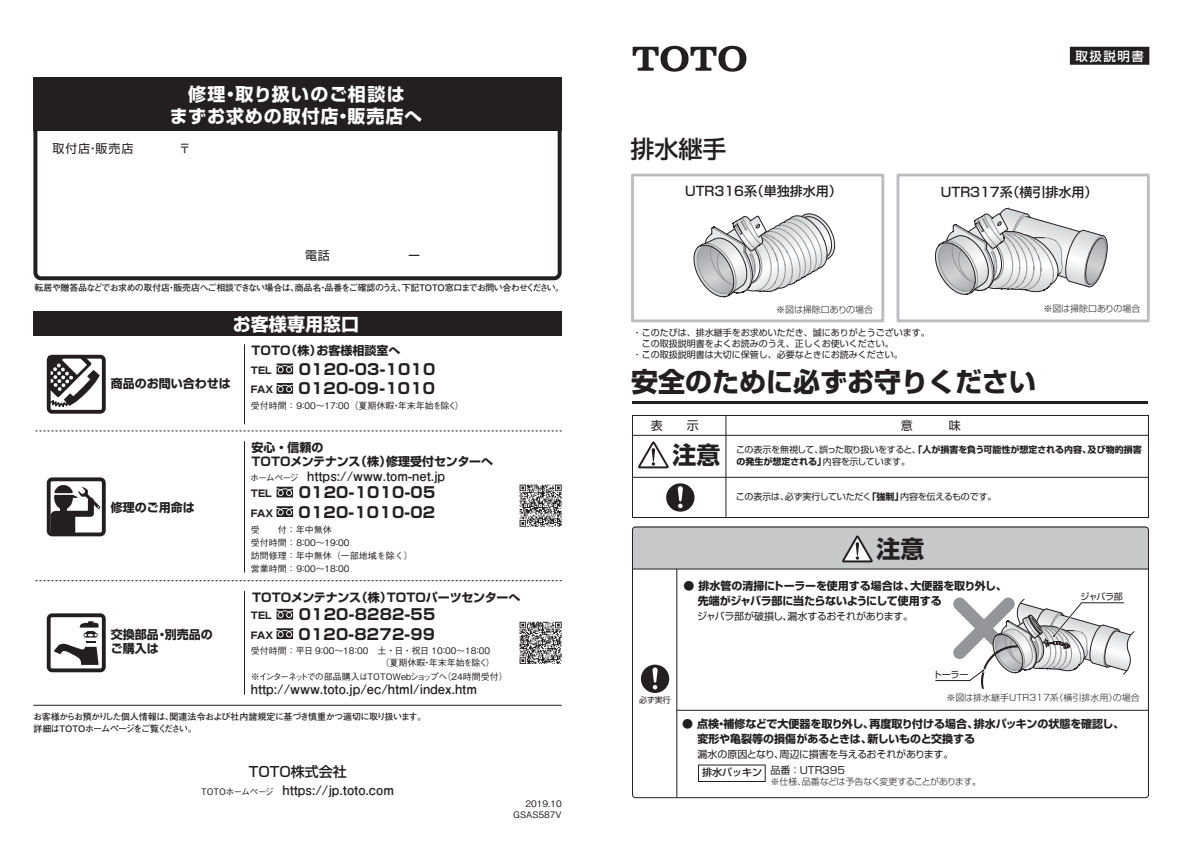
<style>
.page{position:relative;width:1191px;height:842px;background:#fff}
.page>*{position:absolute;margin:0;border:0;box-sizing:border-box;transform-origin:0 0}
.t1{font:700 27px "Shin Go Pro";color:#231f20}
.t2{font:700 24px "Shin Go Pro";color:#231f20}
.t3{font:500 24px "Shin Go Pro";color:#231f20}
.t4{font:700 18px/22px "Shin Go Pro";letter-spacing:.05em;color:#fff;text-align:center}
.t5{font:700 18px "Shin Go Pro";color:#fff}
.t6{font:700 15px "Shin Go Pro";letter-spacing:.02em;color:#231f20}
.t7{font:500 14px "Shin Go Pro";color:#231f20}
.t8{font:700 13px "Futo Go B101 Pro";color:#231f20}
.t9{font:500 13px "Shin Go Pro";color:#231f20}
.t10{font:500 12.5px "Shin Go Pro";letter-spacing:.12em;color:#fff}
.t11{font:700 12px/14px "Shin Go Pro";color:#231f20}
.t12{font:700 12px "Shin Go Pro";letter-spacing:-.02em;color:#231f20}
.t13{font:12px "Shin Go Pro";letter-spacing:.075em;color:#231f20}
.t14{font:700 11px/15px "Shin Go Pro";color:#231f20}
.t15{font:10px "Shin Go Pro";letter-spacing:-.025em;color:#231f20}
.t16{font:10px "Shin Go Pro";color:#231f20}
.t17{font:500 10px "Shin Go Pro";color:#231f20}
.t18{font:700 9.5px "Shin Go Pro";color:#231f20}
.t19{font:500 9px/13px "Gothic BBB Pro";color:#231f20}
.t20{font:700 9px/12px "Futo Go B101 Pro";letter-spacing:-.055em;color:#231f20}
.t21{font:9px/11px "Shin Go Pro";color:#231f20}
.t22{font:700 9px/12px "Shin Go Pro";color:#231f20}
.t23{font:300 9px "Shin Go Pro";color:#231f20}
.t24{font:500 9px "Gothic BBB Pro";letter-spacing:-.035em;color:#231f20}
.t25{font:9px "Shin Go Pro";letter-spacing:-.02em;color:#231f20}
.t26{font:300 9px "Shin Go Pro";letter-spacing:-.055em;color:#231f20}
.t27{font:8px "Shin Go Pro";color:#231f20}
.s1{font-family:"Gothic BBB Pro";font-weight:500;font-size:9px}
.s2{font-weight:400}
.s3{font-weight:700}
</style>
<div class="page">
<div style="left:631px;top:174px;width:253px;height:148px;border:3px solid #bcbdc0"></div>
<div style="left:896px;top:174px;width:253px;height:148px;border:3px solid #bcbdc0"></div>
<svg style="left:632px;top:46px;width:114px;height:26px"></svg>
<div style="left:1070px;top:47px;width:78px;height:17px;background:#231f20"></div>
<div style="left:1069px;top:47px;width:80px;height:18px;border:1px solid #231f20"></div>
<svg style="left:934px;top:173px;width:175px;height:122px"></svg>
<svg style="left:693px;top:213px;width:143px;height:84px"></svg>
<div style="left:666px;top:483px;width:28px;height:29px;background:#231f20;border-radius:50%"></div>
<svg style="left:677px;top:486px;width:6px;height:22px"></svg>
<div style="left:698px;top:765px;width:67px;height:17px;border:1px solid #231f20"></div>
<div style="left:632px;top:415px;width:517px;height:103px;border:1px solid #231f20"></div>
<hr style="left:632px;top:435px;width:516px;height:1px;background:#231f20">
<hr style="left:632px;top:477px;width:516px;height:1px;background:#231f20">
<hr style="left:725px;top:415px;width:1px;height:102px;background:#231f20">
<svg style="left:638px;top:441px;width:31px;height:27px"></svg>
<hr style="left:632px;top:401px;width:516px;height:3px;background:#231f20">
<hr style="left:676px;top:710px;width:472px;height:1px;background:#231f20">
<svg style="left:641px;top:665px;width:28px;height:28px"></svg>
<svg style="left:632px;top:526px;width:516px;height:163px"></svg>
<hr style="left:676px;top:569px;width:1px;height:228px;background:#231f20">
<svg style="left:33px;top:131px;width:528px;height:149px"></svg>
<div style="left:33px;top:78px;width:528px;height:53px;background:#231f20"></div>
<div style="left:33px;top:311px;width:528px;height:24px;background:#231f20"></div>
<svg style="left:35px;top:431px;width:526px;height:1px"></svg>
<svg style="left:33px;top:580px;width:528px;height:1px"></svg>
<hr style="left:244px;top:344px;width:1px;height:80px;background:#231f20">
<hr style="left:244px;top:441px;width:1px;height:131px;background:#231f20">
<hr style="left:244px;top:591px;width:1px;height:104px;background:#231f20">
<hr style="left:33px;top:705px;width:528px;height:1px;background:#231f20">
<svg style="left:47px;top:355px;width:59px;height:59px"></svg>
<svg style="left:47px;top:613px;width:59px;height:59px"></svg>
<svg style="left:276px;top:363px;width:17px;height:11px"></svg>
<svg style="left:276px;top:383px;width:17px;height:11px"></svg>
<svg style="left:276px;top:609px;width:17px;height:10px"></svg>
<svg style="left:276px;top:628px;width:17px;height:11px"></svg>
<svg style="left:276px;top:487px;width:17px;height:10px"></svg>
<svg style="left:276px;top:506px;width:17px;height:11px"></svg>
<svg style="left:47px;top:477px;width:59px;height:59px"></svg>
<svg style="left:519px;top:485px;width:42px;height:42px;background:#8f8d8d"></svg>
<svg style="left:519px;top:622px;width:42px;height:42px;background:#8d8b8c"></svg>
<h3 class="t4" style="left:170px;top:81px;width:254px">修理・取り扱いのご相談は<br>まずお求めの取付店・販売店へ</h3>
<h3 class="t13" style="left:52px;top:139px;width:82px">取付店・販売店</h3>
<h3 class="t13" style="left:179px;top:139px;width:13px">〒</h3>
<p class="t20" style="left:35px;top:281px;width:531px">転居や贈答品などでお求めの取付店・販売店へご相談できない場合は、商品名・品番をご確認のうえ、下記TOTO窓口までお問い合わせください。</p>
<h3 class="t5" style="left:233px;top:310px;width:127px">お客様専用窓口</h3>
<h3 class="t11" style="left:111px;top:375px;width:121px">商品のお問い合わせは</h3>
<h3 class="t11" style="left:251px;top:342px;width:150px">TOTO（株）お客様相談室へ</h3>
<p class="t18" style="left:251px;top:363px;width:22px">TEL</p>
<h3 class="t6" style="left:299px;top:357px;width:138px">0120-03-1010</h3>
<p class="t18" style="left:251px;top:382px;width:24px">FAX</p>
<h3 class="t6" style="left:298px;top:377px;width:138px">0120-09-1010</h3>
<p class="t19" style="left:251px;top:398px;width:215px">受付時間：9：00～17：00（夏期休暇・年末年始を除く）</p>
<h3 class="t11" style="left:251px;top:439px;width:243px">安心・信頼の<br>TOTOメンテナンス（株）修理受付センターへ</h3>
<p class="t18" style="left:251px;top:486px;width:22px">TEL</p>
<h3 class="t6" style="left:299px;top:481px;width:138px">0120-1010-05</h3>
<h3 class="t8" style="left:250px;top:466px;width:196px"><span class="s1">ホームページ　</span>https://www.tom-net.jp</h3>
<h3 class="t11" style="left:111px;top:499px;width:85px">修理のご用命は</h3>
<p class="t18" style="left:251px;top:505px;width:24px">FAX</p>
<h3 class="t6" style="left:298px;top:500px;width:138px">0120-1010-02</h3>
<p class="t19" style="left:251px;top:522px;width:163px">受　　付：年中無休<br>受付時間：8：00～19：00<br>訪問修理：年中無休（一部地域を除く）営業時間：9：00～18：00</p>
<h3 class="t11" style="left:111px;top:626px;width:103px">交換部品・別売品のご購入は</h3>
<h3 class="t12" style="left:252px;top:587px;width:270px">TOTOメンテナンス（株）TOTOパーツセンターへ</h3>
<p class="t18" style="left:251px;top:608px;width:22px">TEL</p>
<h3 class="t6" style="left:299px;top:603px;width:138px">0120-8282-55</h3>
<p class="t18" style="left:251px;top:627px;width:24px">FAX</p>
<h3 class="t6" style="left:298px;top:622px;width:138px">0120-8272-99</h3>
<p class="t19" style="left:380px;top:643px;width:116px;line-height:12px;text-indent:-130px">受付時間：平日 9：00～18：00　土・日・祝日 10：00～18：00（夏期休暇・年末年始を除く）</p>
<p class="t24" style="left:251px;top:669px;width:258px">※インターネットでの部品購入はTOTOWebショップへ（24時間受付）</p>
<h3 class="t8" style="left:251px;top:678px;width:228px">http://www.toto.jp/ec/html/index.htm</h3>
<p class="t20" style="left:33px;top:709px;width:395px">お客様からお預かりした個人情報は、関連法令および社内諸規定に基づき慎重かつ適切に取り扱います。詳細はTOTOホームページをご覧ください。</p>
<h3 class="t7" style="left:249px;top:760px;width:99px">TOTO株式会社</h3>
<h3 class="t8" style="left:201px;top:780px;width:194px"><span class="s1">TOTOホームページ　</span>https://jp.toto.com</h3>
<p class="t19" style="left:513px;top:797px;width:50px;line-height:10.8px;text-align:right">2019.10<br>GSAS587V</p>
<h2 class="t3" style="left:630px;top:129px;width:97px">排水継手</h2>
<h3 class="t10" style="left:1075px;top:45px;width:70px">取扱説明書</h3>
<h3 class="t9" style="left:685px;top:181px;width:158px">UTR316系（単独排水用）</h3>
<h3 class="t9" style="left:941px;top:182px;width:158px">UTR317系（横引排水用）</h3>
<p class="t23" style="left:776px;top:302px;width:98px">※図は掃除口ありの場合</p>
<p class="t23" style="left:1043px;top:301px;width:98px">※図は掃除口ありの場合</p>
<p class="t21" style="left:632px;top:326px;width:298px">・このたびは、排水継手をお求めいただき、誠にありがとうございます。　この取扱説明書をよくお読みのうえ、正しくお使いください。<br>・この取扱説明書は大切に保管し、必要なときにお読みください。</p>
<h1 class="t1" style="left:631px;top:361px;width:407px">安全のために必ずお守りください</h1>
<h3 class="t13" style="left:651px;top:416px;width:49px">表　　示</h3>
<h2 class="t2" style="left:672px;top:436px;width:49px">注意</h2>
<p class="t22" style="left:736px;top:443px;width:407px"><span class="s2">この表示を無視して、誤った取り扱いをすると、</span>「人が損害を負う可能性が想定される内容、及び物的損害の発生が想定される」<span class="s2">内容を示しています。</span></p>
<p class="t25" style="left:736px;top:489px;width:262px">この表示は、必ず実行していただく<span class="s3">「強制」</span>内容を伝えるものです。</p>
<h2 class="t2" style="left:876px;top:530px;width:49px">注意</h2>
<p class="t14" style="left:697px;top:577px;width:310px;text-indent:-14px">● 排水管の清掃にトーラーを使用する場合は、大便器を取り外し、先端がジャバラ部に当たらないようにして使用する</p>
<p class="t15" style="left:697px;top:608px;width:217px">ジャバラ部が破損し、漏水するおそれがあります。</p>
<p class="t21" style="left:1080px;top:590px;width:44px">ジャバラ部</p>
<p class="t27" style="left:639px;top:693px;width:33px">必ず実行</p>
<p class="t21" style="left:933px;top:668px;width:37px">トーラー</p>
<p class="t23" style="left:946px;top:690px;width:195px">※図は排水継手UTR317系（横引排水用）の場合</p>
<p class="t14" style="left:697px;top:715px;width:428px;text-indent:-15px">● 点検・補修などで大便器を取り外し、再度取り付ける場合、排水パッキンの状態を確認し、変形や亀裂等の損傷があるときは、新しいものと交換する</p>
<p class="t15" style="left:697px;top:746px;width:257px">漏水の原因となり、周辺に損害を与えるおそれがあります。</p>
<p class="t17" style="left:702px;top:764px;width:61px">排水パッキン</p>
<p class="t16" style="left:770px;top:762px;width:76px">品番 ：UTR395</p>
<p class="t26" style="left:770px;top:774px;width:212px">※仕様、品番などは予告なく変更することがあります。</p>
</div>
